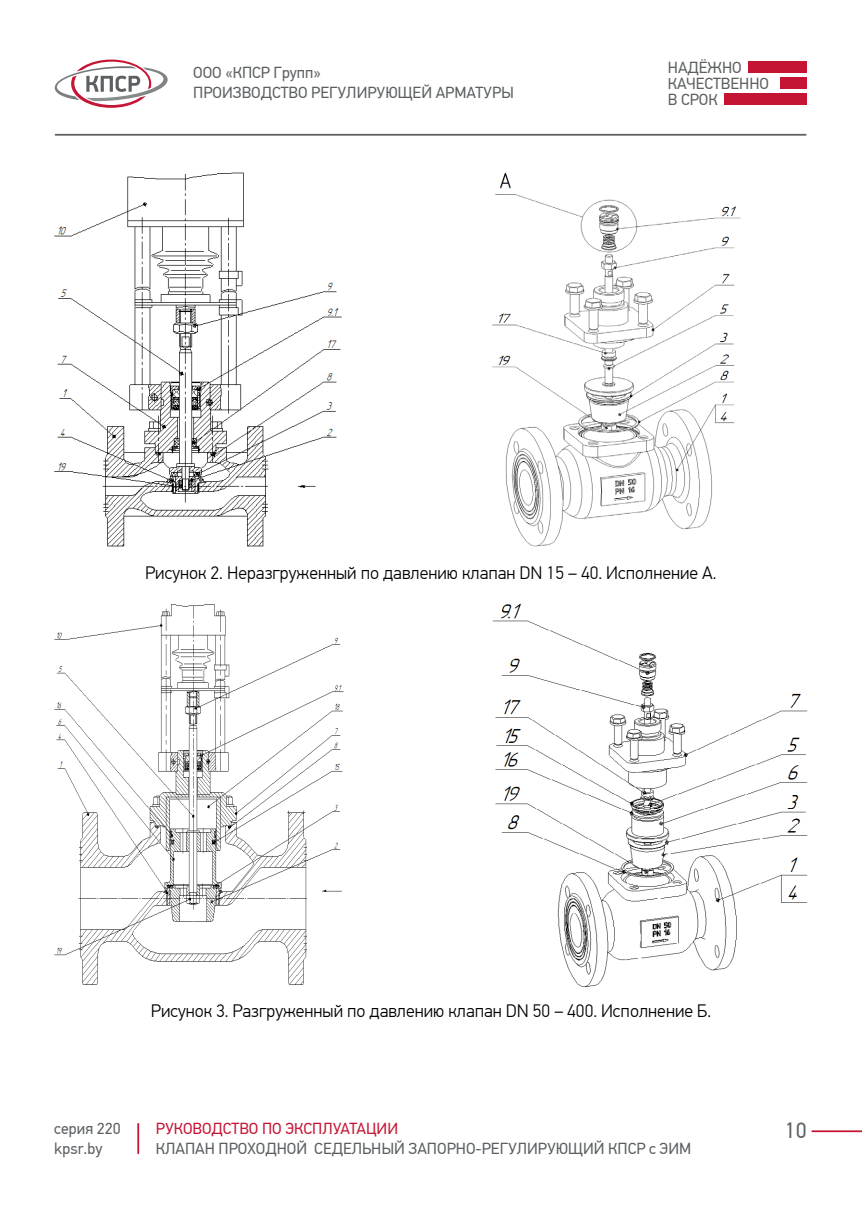
<style>
.page{position:relative;width:862px;height:1214px;background:#fff}
.page>*{position:absolute;margin:0;border:0;box-sizing:border-box;transform-origin:0 0}
.t1{font:22px "PF Din Text Pro";color:#5c6062}
.t2{font:300 18px "PF Din Text Pro";color:#000}
.t3{font:16px/20px "PF Din Text Pro";color:#5c6062}
.t4{font:16px "PF Din Text Pro";color:#c61534}
.t5{font:16px/16px "PF Din Text Pro";color:#5d6062}
</style>
<div class="page">
<div style="left:780px;top:78px;width:26px;height:11px;background:#c61534"></div>
<svg style="left:55px;top:60px;width:113px;height:48px"></svg>
<div style="left:747px;top:62px;width:59px;height:11px;background:#c61534"></div>
<div style="left:724px;top:94px;width:82px;height:11px;background:#c61534"></div>
<hr style="left:137px;top:1122px;width:2px;height:31px;background:#c61534">
<hr style="left:55px;top:134px;width:751px;height:2px;background:#5c6062">
<svg style="left:811px;top:1130px;width:51px;height:1px"></svg>
<img style="left:55px;top:173px;width:287px;height:374px">
<img style="left:492px;top:603px;width:316px;height:384px">
<img style="left:492px;top:172px;width:249px;height:374px">
<img style="left:54px;top:604px;width:289px;height:380px">
<p class="t3" style="left:193px;top:63px;width:322px">ООО «КПСР Групп»<br>ПРОИЗВОДСТВО РЕГУЛИРУЮЩЕЙ АРМАТУРЫ</p>
<p class="t5" style="left:668px;top:59px;width:103px">НАДЁЖНО<br>КАЧЕСТВЕННО<br>В СРОК</p>
<p class="t2" style="left:145px;top:562px;width:573px">Рисунок 2. Неразгруженный по давлению клапан DN 15 – 40. Исполнение А.</p>
<p class="t2" style="left:151px;top:1000px;width:562px">Рисунок 3. Разгруженный по давлению клапан DN 50 – 400. Исполнение Б.</p>
<p class="t3" style="left:54px;top:1118px;width:68px">серия 220 kpsr.by</p>
<p class="t4" style="left:156px;top:1118px;width:244px">РУКОВОДСТВО ПО ЭКСПЛУАТАЦИИ</p>
<p class="t3" style="left:156px;top:1138px;width:537px">КЛАПАН ПРОХОДНОЙ СЕДЕЛЬНЫЙ ЗАПОРНО-РЕГУЛИРУЮЩИЙ КПСР с ЭИМ</p>
<p class="t1" style="left:785px;top:1117px;width:23px">10</p>
</div>
